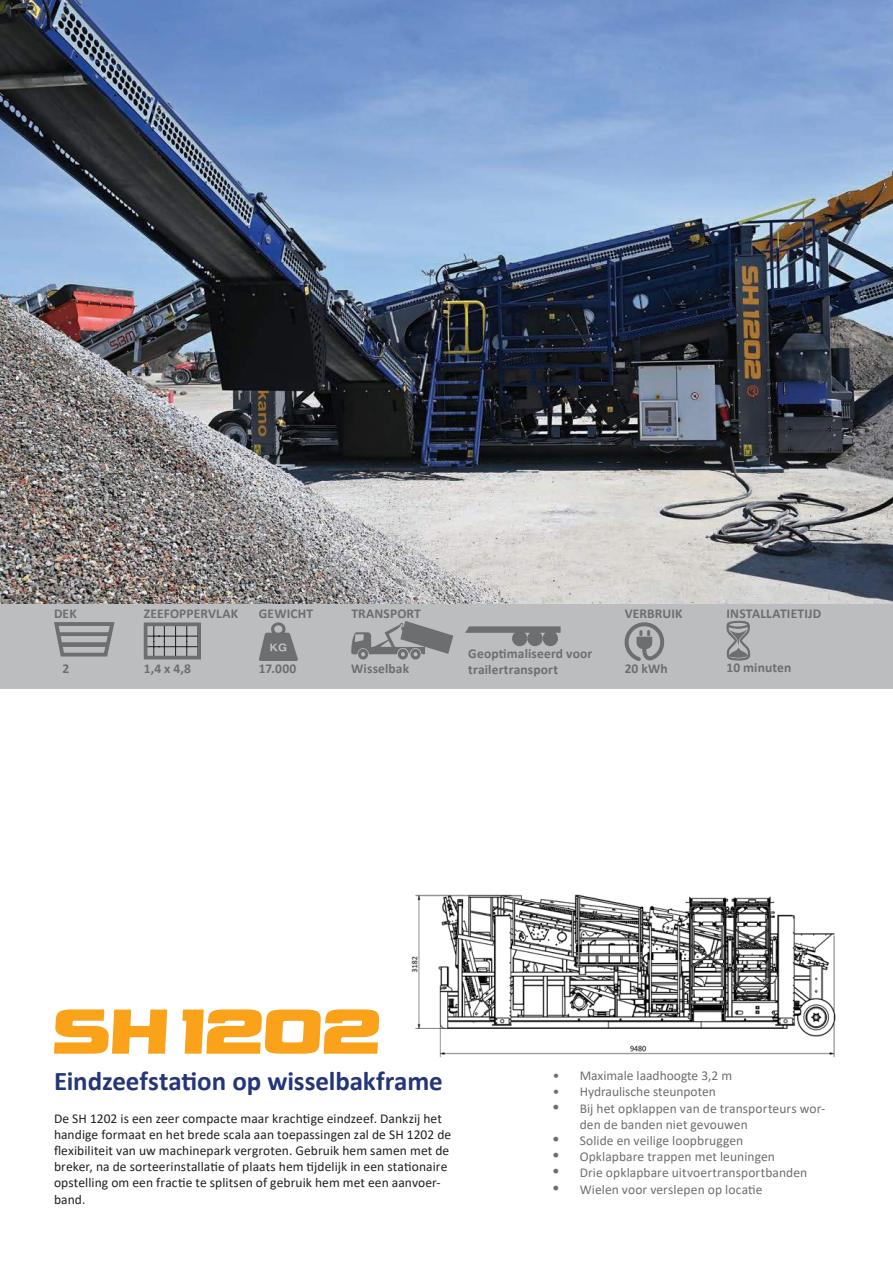
<style>
.page{position:relative;width:893px;height:1263px;background:#fff}
.page>*{position:absolute;margin:0;border:0;box-sizing:border-box;transform-origin:0 0}
.t1{font:700 27px "Calibri";letter-spacing:-.005em;color:#253678}
.t2{font:13.5px/16.2px "Calibri";letter-spacing:.005em;color:#221f1f}
.t3{font:13.5px/16.2px "Calibri";letter-spacing:.005em;color:#6c6e70}
.t4{font:700 13.5px/16.2px "Calibri";letter-spacing:.01em;color:#6c6e70}
.s1{font-family:"Times New Roman";font-size:18px}
</style>
<div class="page">
<img style="left:0;top:0;width:893px;height:604px">
<div style="left:0;top:604px;width:893px;height:84px;background:#bbbdbf"></div>
<svg style="left:259px;top:622px;width:39px;height:39px"></svg>
<svg style="left:54px;top:622px;width:61px;height:35px"></svg>
<svg style="left:625px;top:622px;width:39px;height:39px"></svg>
<hr style="left:159px;top:646px;width:40px;height:1px;background:#221f1f">
<hr style="left:159px;top:636px;width:40px;height:1px;background:#221f1f">
<svg style="left:186px;top:627px;width:1px;height:27px"></svg>
<svg style="left:175px;top:627px;width:1px;height:27px"></svg>
<svg style="left:149px;top:627px;width:16px;height:27px"></svg>
<div style="left:144px;top:622px;width:57px;height:37px;border:4px solid #6c6e70"></div>
<svg style="left:726px;top:621px;width:24px;height:40px"></svg>
<svg style="left:351px;top:621px;width:102px;height:39px"></svg>
<svg style="left:54px;top:1009px;width:113px;height:45px"></svg>
<svg style="left:182px;top:1009px;width:197px;height:45px"></svg>
<img style="left:411px;top:894px;width:425px;height:164px">
<div style="left:512px;top:631px;width:15px;height:15px;background:#6c6e70;border-radius:50%"></div>
<svg style="left:465px;top:626px;width:96px;height:7px"></svg>
<div style="left:527px;top:631px;width:16px;height:15px;background:#6c6e70;border-radius:50%"></div>
<div style="left:543px;top:631px;width:15px;height:15px;background:#6c6e70;border-radius:50%"></div>
<p class="t4" style="left:54px;top:606px;width:24px">DEK</p>
<p class="t4" style="left:144px;top:606px;width:96px">ZEEFOPPERVLAK</p>
<p class="t4" style="left:726px;top:606px;width:96px">INSTALLATIETIJD</p>
<p class="t4" style="left:259px;top:606px;width:56px">GEWICHT</p>
<p class="t4" style="left:351px;top:606px;width:71px">TRANSPORT</p>
<p class="t4" style="left:625px;top:606px;width:59px">VERBRUIK</p>
<p class="t4" style="left:63px;top:661px;width:8px">2</p>
<p class="t4" style="left:259px;top:661px;width:39px">17.000</p>
<p class="t4" style="left:144px;top:661px;width:49px">1,4 x 4,8</p>
<p class="t4" style="left:351px;top:661px;width:59px">Wisselbak</p>
<p class="t4" style="left:468px;top:645px;width:125px">Geop琀椀maliseerd voor trailertransport</p>
<p class="t4" style="left:625px;top:661px;width:45px">20 kWh</p>
<p class="t4" style="left:726px;top:660px;width:66px">10 minuten</p>
<h1 class="t1" style="left:54px;top:1062px;width:390px">Eindzeefsta琀椀on op wisselbakframe</h1>
<p class="t2" style="left:54px;top:1110px;width:399px">De SH 1202 is een zeer compacte maar krach琀椀ge eindzeef. Dankzij het handige formaat en het brede scala aan toepassingen zal de SH 1202 de昀氀exibiliteit van uw machinepark vergroten. Gebruik hem samen met de breker, na de sorteerinstalla琀椀e of plaats hem 琀椀jdelijk in een sta琀椀onaire opstelling om een frac琀椀e te splitsen of gebruik hem met een aanvoer&shy;band.</p>
<p class="t3" style="left:553px;top:1068px;width:181px">• Maximale laadhoogte 3,2 m</p>
<p class="t3" style="left:553px;top:1085px;width:165px">• Hydraulische steunpoten</p>
<p class="t3" style="left:580px;top:1101px;width:247px;text-indent:-27px"><span class="s1">•</span> Bij het opklappen van de transporteurs wor&shy;den de banden niet gevouwen</p>
<p class="t3" style="left:553px;top:1133px;width:192px"><span class="s1">•</span> Solide en veilige loopbruggen</p>
<p class="t3" style="left:553px;top:1149px;width:224px"><span class="s1">•</span> Opklapbare trappen met leuningen</p>
<p class="t3" style="left:553px;top:1164px;width:256px"><span class="s1">•</span> Drie opklapbare uitvoertransportbanden</p>
<p class="t3" style="left:553px;top:1180px;width:211px"><span class="s1">•</span> Wielen voor verslepen op loca琀椀e</p>
</div>
